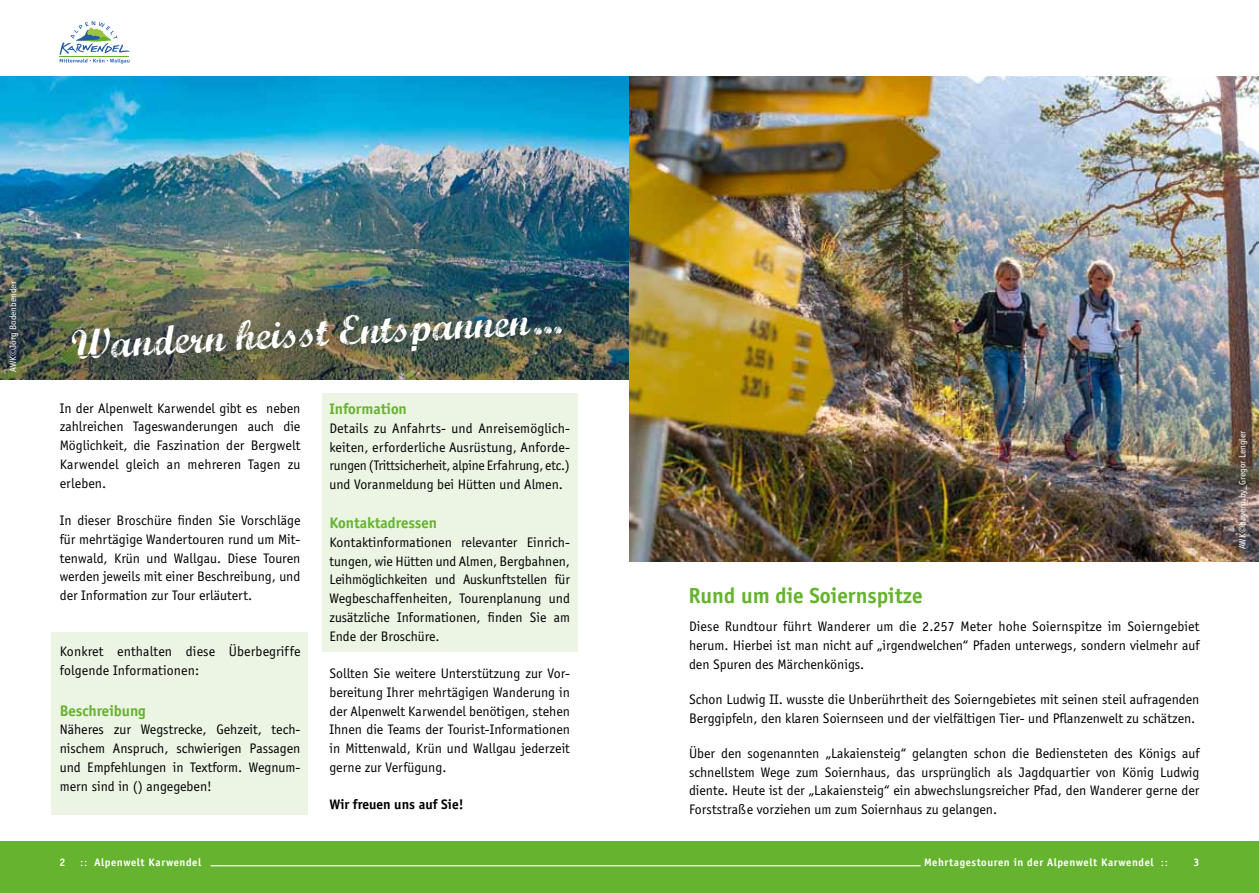
<style>
.page{position:relative;width:1259px;height:893px;background:#fff}
.page>*{position:absolute;margin:0;border:0;box-sizing:border-box;transform-origin:0 0}
.t1{font:42px "Marcelle Script";color:#fff}
.t2{font:700 22.5px "Officina Sans";color:#65b32e}
.t3{font:700 15.75px "Officina Sans";color:#65b32e}
.t4{font:14.25px/18.8px "Officina Sans";color:#000;text-align:justify}
.t5{font:700 14.25px "Officina Sans";color:#000}
.t6{font:700 11.25px "Officina Sans";letter-spacing:.05em;color:#fff}
.t7{font:9.45px "Officina Sans";color:#fff}
.s1{font-weight:400}
</style>
<div class="page">
<div style="left:0;top:842px;width:629px;height:51px;background:#65b32e"></div>
<hr style="left:210px;top:865px;width:419px;height:1px;background:#fff">
<svg style="left:60px;top:21px;width:70px;height:42px"></svg>
<hr style="left:60px;top:56px;width:69px;height:1px;background:#65b32e">
<div style="left:629px;top:842px;width:630px;height:51px;background:#65b32e"></div>
<hr style="left:629px;top:865px;width:291px;height:1px;background:#fff">
<img style="left:0;top:77px;width:629px;height:302px">
<img style="left:629px;top:77px;width:630px;height:484px">
<div style="left:51px;top:633px;width:257px;height:182px;background:#ecf4e3"></div>
<div style="left:322px;top:393px;width:255px;height:259px;background:#ecf4e3"></div>
<p class="t7" style="left:8px;top:372px;width:92px;rotate:-90deg">AWK©Jörg Bodenbender</p>
<h1 class="t1" style="left:70px;top:315px;width:492px;rotate:-3deg">Wandern heisst Entspannen...</h1>
<p class="t4" style="left:60px;top:399px;width:242px">In der Alpenwelt Karwendel gibt es neben zahlreichen Tageswanderungen auch die Möglichkeit, die Faszination der Bergwelt Karwendel gleich an mehreren Tagen zu erleben.</p>
<p class="t4" style="left:60px;top:511px;width:242px">In dieser Broschüre finden Sie Vorschläge für mehrtägige Wandertouren rund um Mit&shy;tenwald, Krün und Wallgau. Diese Touren werden jeweils mit einer Beschreibung, und der Information zur Tour erläutert.</p>
<p class="t4" style="left:60px;top:642px;width:242px">Konkret enthalten diese Überbegriffe folgende Informationen:</p>
<p class="t3" style="left:60px;top:701px;width:88px">Beschreibung</p>
<p class="t4" style="left:60px;top:720px;width:242px">Näheres zur Wegstrecke, Gehzeit, tech&shy;nischem Anspruch, schwierigen Passagen und Empfehlungen in Textform. Wegnum&shy;mern sind in () angegeben!</p>
<p class="t3" style="left:329px;top:399px;width:79px">Information</p>
<p class="t4" style="left:329px;top:419px;width:242px">Details zu Anfahrts- und Anreisemöglich&shy;keiten, erforderliche Ausrüstung, Anforde&shy;rungen (Trittsicherheit, alpine Erfahrung, etc.) und Voranmeldung bei Hütten und Almen.</p>
<p class="t3" style="left:329px;top:513px;width:109px">Kontaktadressen</p>
<p class="t4" style="left:329px;top:533px;width:242px">Kontaktinformationen relevanter Einrich&shy;tungen, wie Hütten und Almen, Bergbahnen, Leihmöglichkeiten und Auskunftstellen für Wegbeschaffenheiten, Tourenplanung und zusätzliche Informationen, finden Sie am Ende der Broschüre.</p>
<p class="t4" style="left:329px;top:664px;width:242px">Sollten Sie weitere Unterstützung zur Vor&shy;bereitung Ihrer mehrtägigen Wanderung in der Alpenwelt Karwendel benötigen, stehen Ihnen die Teams der Tourist-Informationen in Mittenwald, Krün und Wallgau jederzeit gerne zur Verfügung.</p>
<p class="t5" style="left:329px;top:796px;width:136px">Wir freuen uns auf Sie!</p>
<h2 class="t2" style="left:688px;top:582px;width:236px">Rund um die Soiernspitze</h2>
<p class="t4" style="left:689px;top:617px;width:512px">Diese Rundtour führt Wanderer um die 2.257 Meter hohe Soiernspitze im Soierngebiet herum. Hierbei ist man nicht auf „irgendwelchen“ Pfaden unterwegs, sondern vielmehr auf den Spuren des Märchenkönigs.</p>
<p class="t4" style="left:689px;top:690px;width:512px">Schon Ludwig II. wusste die Unberührtheit des Soierngebietes mit seinen steil aufragenden<br>Berggipfeln, den klaren Soiernseen und der vielfältigen Tier- und Pflanzenwelt zu schätzen.</p>
<p class="t4" style="left:689px;top:744px;width:512px">Über den sogenannten „Lakaiensteig“ gelangten schon die Bediensteten des Königs auf schnellstem Wege zum Soiernhaus, das ursprünglich als Jagdquartier von König Ludwig diente. Heute ist der „Lakaiensteig“ ein abwechslungsreicher Pfad, den Wanderer gerne der Forststraße vorziehen um zum Soiernhaus zu gelangen.</p>
<p class="t6" style="left:60px;top:855px;width:7px">2</p>
<p class="t6" style="left:80px;top:855px;width:122px"><span class="s1">::</span> Alpenwelt Karwendel</p>
<p class="t6" style="left:924px;top:855px;width:245px">Mehrtagestouren in der Alpenwelt Karwendel <span class="s1">::</span></p>
<p class="t6" style="left:1193px;top:855px;width:7px">3</p>
<p class="t7" style="left:1237px;top:549px;width:120px;rotate:-90deg">AWK©bayern.by_Gregor Lengler</p>
</div>
